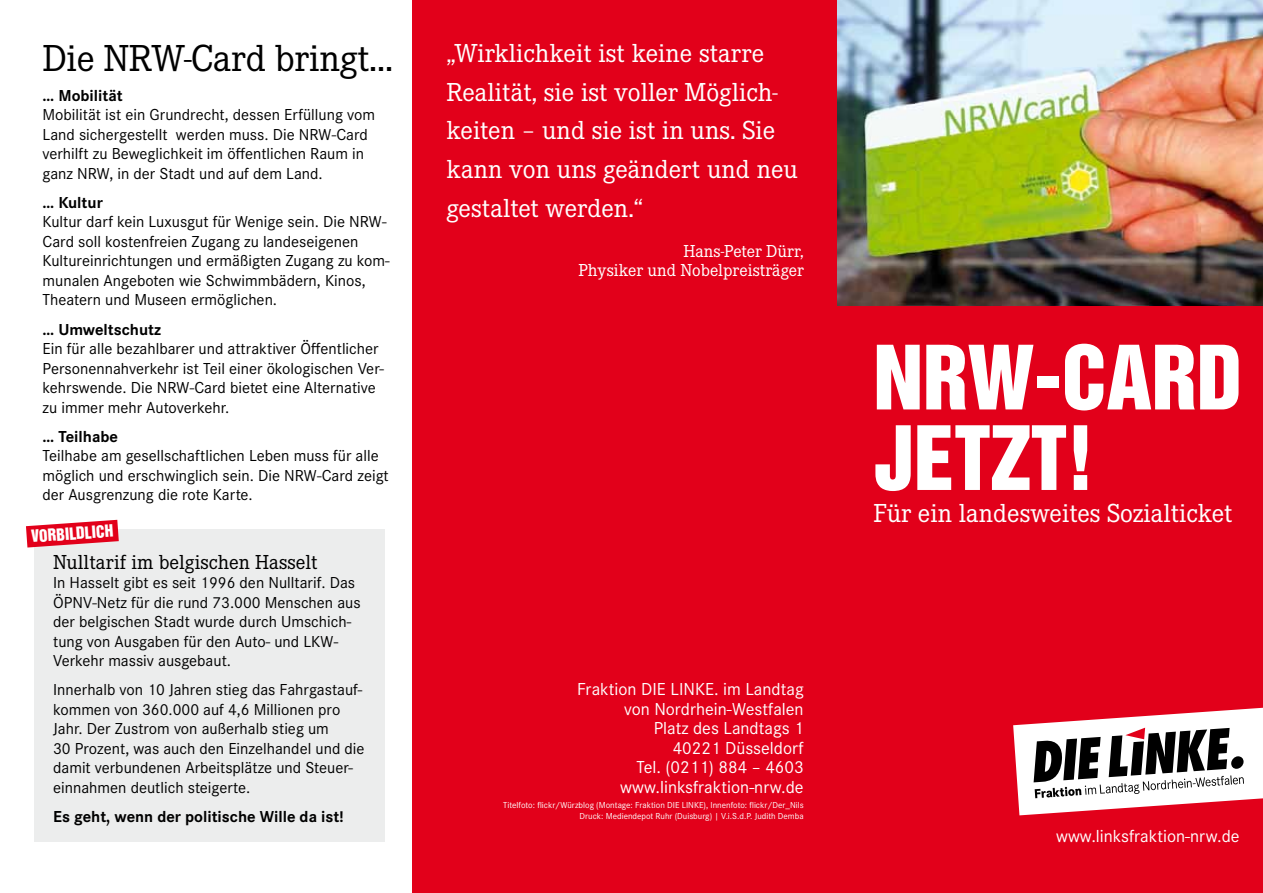
<style>
.page{position:relative;width:1263px;height:893px;background:#fff}
.page>*{position:absolute;margin:0;border:0;box-sizing:border-box;transform-origin:0 0}
.t1{font:81px/80.6px "Helvetica Inserat LT";color:#fff}
.t2{font:39px "Corporate E";letter-spacing:-.01em;color:#000}
.t3{font:27px/39px "Corporate E";color:#fff}
.t4{font:21px "Corporate E";color:#000}
.t5{font:18px/19.5px "Corporate S";color:#fff;text-align:right}
.t6{font:18px/19.5px "Corporate E";color:#fff;text-align:right}
.t7{font:16.5px/19.5px "Corporate S";color:#000}
.t8{font:700 16.5px "Corporate S";color:#000}
.t9{font:15.6px "Helvetica Inserat LT";color:#fff}
.t10{font:9px/10.8px "Corporate S";color:#fff;text-align:right}
</style>
<div class="page">
<div style="left:412px;top:0;width:851px;height:893px;background:#e2001a"></div>
<svg style="left:1013px;top:708px;width:250px;height:107px"></svg>
<div style="left:34px;top:530px;width:351px;height:312px;background:#eceded"></div>
<img style="left:838px;top:0;width:425px;height:305px">
<svg style="left:26px;top:520px;width:93px;height:27px"></svg>
<h2 class="t2" style="left:43px;top:37px;width:352px">Die NRW-Card bringt…</h2>
<p class="t8" style="left:43px;top:86px;width:82px">… Mobilität</p>
<p class="t7" style="left:43px;top:105px;width:334px">Mobilität ist ein Grundrecht, dessen Erfüllung vom Land sichergestellt werden muss. Die NRW-Card verhilft zu Beweglichkeit im öffentlichen Raum in ganz NRW, in der Stadt und auf dem Land.</p>
<p class="t8" style="left:43px;top:193px;width:62px">… Kultur</p>
<p class="t7" style="left:43px;top:212px;width:349px">Kultur darf kein Luxusgut für Wenige sein. Die NRW-Card soll kostenfreien Zugang zu landeseigenen Kultureinrichtungen und ermäßigten Zugang zu kom&shy;munalen Angeboten wie Schwimmbädern, Kinos, Theatern und Museen ermöglichen.</p>
<p class="t8" style="left:43px;top:320px;width:120px">… Umweltschutz</p>
<p class="t7" style="left:43px;top:339px;width:343px">Ein für alle bezahlbarer und attraktiver Öffentlicher Personennahverkehr ist Teil einer ökologischen Ver&shy;kehrswende. Die NRW-Card bietet eine Alternative zu immer mehr Autoverkehr.</p>
<p class="t8" style="left:43px;top:427px;width:77px">… Teilhabe</p>
<p class="t7" style="left:43px;top:446px;width:348px">Teilhabe am gesellschaftlichen Leben muss für alle möglich und erschwinglich sein. Die NRW-Card zeigt der Ausgrenzung die rote Karte.</p>
<p class="t9" style="left:31px;top:527px;width:83px;rotate:-4deg">VORBILDLICH</p>
<p class="t4" style="left:53px;top:550px;width:266px">Nulltarif im belgischen Hasselt</p>
<p class="t7" style="left:53px;top:573px;width:309px">In Hasselt gibt es seit 1996 den Nulltarif. Das ÖPNV-Netz für die rund 73.000 Menschen aus der belgischen Stadt wurde durch Umschich&shy;tung von Ausgaben für den Auto- und LKW-Verkehr massiv ausgebaut.</p>
<p class="t7" style="left:53px;top:680px;width:313px">Innerhalb von 10 Jahren stieg das Fahrgastauf&shy;kommen von 360.000 auf 4,6 Millionen pro Jahr. Der Zustrom von außerhalb stieg um<br>30 Prozent, was auch den Einzelhandel und die damit verbundenen Arbeitsplätze und Steuer&shy;einnahmen deutlich steigerte.</p>
<p class="t8" style="left:53px;top:807px;width:292px">Es geht, wenn der politische Wille da ist!</p>
<h3 class="t3" style="left:446px;top:34px;width:353px">„Wirklichkeit ist keine starre<br>Realität, sie ist voller Möglich&shy;keiten – und sie ist in uns. Sie kann von uns geändert und neu gestaltet werden.“</h3>
<p class="t6" style="left:578px;top:241px;width:227px">Hans-Peter Dürr,<br>Physiker und Nobelpreisträger</p>
<p class="t5" style="left:577px;top:680px;width:228px">Fraktion DIE LINKE. im Landtag von Nordrhein-Westfalen<br>Platz des Landtags 1<br>40221 Düsseldorf<br>Tel. (0211) 884 – 4603 www.linksfraktion-nrw.de</p>
<p class="t10" style="left:503px;top:799px;width:302px">Titelfoto: flickr/Würzblog (Montage: Fraktion DIE LINKE), Innenfoto: flickr/Der_Nils<br>Druck: Mediendepot Ruhr (Duisburg) | V.i.S.d.P. Judith Demba</p>
<h1 class="t1" style="left:873px;top:339px;width:370px">NRW-CARD<br>JETZT!</h1>
<h3 class="t3" style="left:873px;top:494px;width:360px">Für ein landesweites Sozialticket</h3>
<p class="t5" style="left:1056px;top:826px;width:185px">www.linksfraktion-nrw.de</p>
</div>
